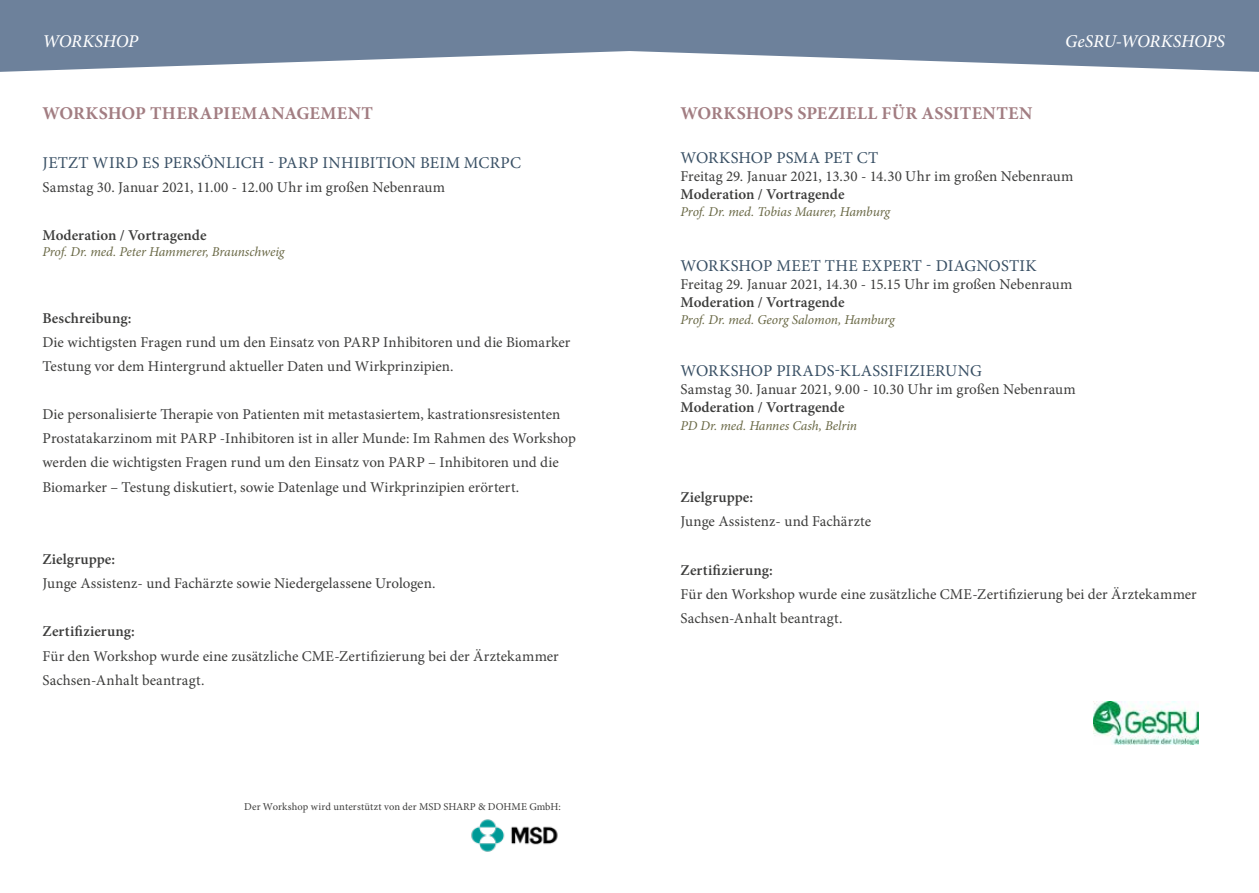
<style>
.page{position:relative;width:1259px;height:893px;background:#fff}
.page>*{position:absolute;margin:0;border:0;box-sizing:border-box;transform-origin:0 0}
.t1{font:700 18px "Minion Pro";letter-spacing:.015em;color:#a27d82}
.t2{font:italic 500 18px "Minion Pro";letter-spacing:-.015em;color:#fff}
.t3{font:16.5px "Minion Pro";letter-spacing:.015em;color:#384f64}
.t4{font:15px/24.2px "Minion Pro";letter-spacing:.005em;color:#3c3c3b}
.t5{font:600 15px "Minion Pro";color:#3c3c3b}
.t6{font:600 15px "Minion Pro";letter-spacing:.02em;color:#3c3c3b}
.t7{font:italic 13.5px "Minion Pro";letter-spacing:-.01em;color:#696845}
.t8{font:10.5px "Minion Pro";letter-spacing:.005em;color:#3c3c3b}
</style>
<div class="page">
<img style="left:471px;top:819px;width:87px;height:33px">
<svg style="left:0;top:0;width:1259px;height:72px;background:#8293a9"></svg>
<img style="left:1093px;top:701px;width:105px;height:43px">
<p class="t2" style="left:43px;top:29px;width:97px">WORKSHOP</p>
<p class="t2" style="left:1065px;top:29px;width:161px">GeSRU-WORKSHOPS</p>
<p class="t1" style="left:43px;top:101px;width:332px">WORKSHOP THERAPIEMANAGEMENT</p>
<p class="t3" style="left:43px;top:151px;width:480px">JETZT WIRD ES PERSÖNLICH - PARP INHIBITION BEIM MCRPC</p>
<p class="t4" style="left:43px;top:175px;width:404px">Samstag 30. Januar 2021, 11.00 - 12.00 Uhr im großen Nebenraum</p>
<p class="t5" style="left:43px;top:225px;width:165px">Moderation / Vortragende</p>
<p class="t7" style="left:43px;top:243px;width:244px">Prof. Dr. med. Peter Hammerer, Braunschweig</p>
<p class="t5" style="left:43px;top:307px;width:90px">Beschreibung:</p>
<p class="t4" style="left:43px;top:330px;width:529px">Die wichtigsten Fragen rund um den Einsatz von PARP Inhibitoren und die Biomarker<br>Testung vor dem Hintergrund aktueller Daten und Wirkprinzipien.</p>
<p class="t4" style="left:43px;top:402px;width:535px">Die personalisierte Therapie von Patienten mit metastasiertem, kastrationsresistenten Prostatakarzinom mit PARP -Inhibitoren ist in aller Munde: Im Rahmen des Workshop werden die wichtigsten Fragen rund um den Einsatz von PARP – Inhibitoren und die Biomarker – Testung diskutiert, sowie Datenlage und Wirkprinzipien erörtert.</p>
<p class="t5" style="left:43px;top:549px;width:74px">Zielgruppe:</p>
<p class="t4" style="left:43px;top:571px;width:394px">Junge Assistenz- und Fachärzte sowie Niedergelassene Urologen.</p>
<p class="t6" style="left:43px;top:621px;width:94px">Zertifizierung:</p>
<p class="t4" style="left:43px;top:644px;width:518px">Für den Workshop wurde eine zusätzliche CME-Zertifizierung bei der Ärztekammer<br>Sachsen-Anhalt beantragt.</p>
<p class="t8" style="left:244px;top:800px;width:318px">Der Workshop wird unterstützt von der MSD SHARP &amp; DOHME GmbH:</p>
<p class="t1" style="left:680px;top:101px;width:353px">WORKSHOPS SPEZIELL FÜR ASSITENTEN</p>
<p class="t3" style="left:680px;top:147px;width:199px">WORKSHOP PSMA PET CT</p>
<p class="t4" style="left:680px;top:165px;width:394px">Freitag 29. Januar 2021, 13.30 - 14.30 Uhr im großen Nebenraum</p>
<p class="t5" style="left:680px;top:184px;width:165px">Moderation / Vortragende</p>
<p class="t7" style="left:680px;top:202px;width:211px">Prof. Dr. med. Tobias Maurer, Hamburg</p>
<p class="t3" style="left:680px;top:255px;width:357px">WORKSHOP MEET THE EXPERT - DIAGNOSTIK</p>
<p class="t4" style="left:680px;top:273px;width:393px">Freitag 29. Januar 2021, 14.30 - 15.15 Uhr im großen Nebenraum</p>
<p class="t5" style="left:680px;top:292px;width:165px">Moderation / Vortragende</p>
<p class="t7" style="left:680px;top:310px;width:216px">Prof. Dr. med. Georg Salomon, Hamburg</p>
<p class="t3" style="left:680px;top:359px;width:303px">WORKSHOP PIRADS-KLASSIFIZIERUNG</p>
<p class="t4" style="left:680px;top:377px;width:397px">Samstag 30. Januar 2021, 9.00 - 10.30 Uhr im großen Nebenraum</p>
<p class="t5" style="left:680px;top:397px;width:165px">Moderation / Vortragende</p>
<p class="t7" style="left:680px;top:416px;width:178px">PD Dr. med. Hannes Cash, Belrin</p>
<p class="t5" style="left:680px;top:487px;width:74px">Zielgruppe:</p>
<p class="t4" style="left:680px;top:509px;width:192px">Junge Assistenz- und Fachärzte</p>
<p class="t6" style="left:680px;top:559px;width:94px">Zertifizierung:</p>
<p class="t4" style="left:680px;top:582px;width:518px">Für den Workshop wurde eine zusätzliche CME-Zertifizierung bei der Ärztekammer<br>Sachsen-Anhalt beantragt.</p>
</div>
